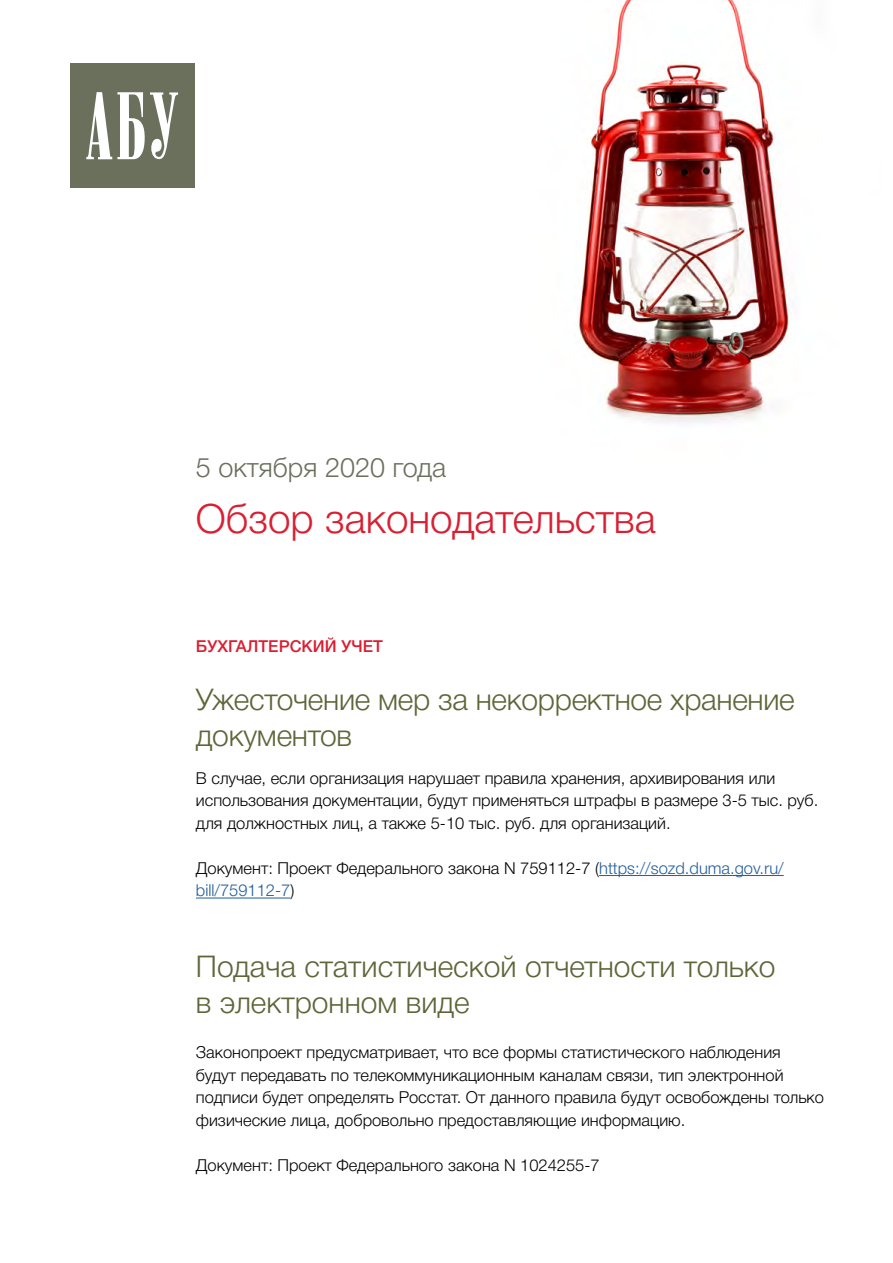
<style>
.page{position:relative;width:893px;height:1263px;background:#fff}
.page>*{position:absolute;margin:0;border:0;box-sizing:border-box;transform-origin:0 0}
.t1{font:300 40.5px "Helvetica Neue Cyr";color:#da1f32}
.t2{font:300 30px/36px "Helvetica Neue Cyr";letter-spacing:-.01em;color:#5d6639}
.t3{font:300 27px "Helvetica Neue Cyr";color:#6b705c}
.t4{font:300 16.5px/22.5px "Helvetica Neue Cyr";color:#000101}
.t5{font:500 16.5px "Helvetica Neue Cyr";color:#da1f32}
.s1{color:#215e9e}
</style>
<div class="page">
<hr style="left:599px;top:875px;width:185px;height:1px;background:#215e9e">
<hr style="left:196px;top:898px;width:94px;height:1px;background:#215e9e">
<div style="left:70px;top:63px;width:124px;height:125px;background:#6b705c"></div>
<svg style="left:86px;top:92px;width:92px;height:67px"></svg>
<img style="left:579px;top:0;width:214px;height:423px">
<h3 class="t3" style="left:196px;top:453px;width:252px">5 октября 2020 года</h3>
<h1 class="t1" style="left:196px;top:496px;width:462px">Обзор законодательства</h1>
<p class="t5" style="left:196px;top:637px;width:188px">БУХГАЛТЕРСКИЙ УЧЕТ</p>
<h2 class="t2" style="left:196px;top:682px;width:600px">Ужесточение мер за некорректное хранение документов</h2>
<p class="t4" style="left:196px;top:767px;width:624px">В случае, если организация нарушает правила хранения, архивирования или использования документации, будут применяться штрафы в размере 3-5 тыс. руб. для должностных лиц, а также 5-10 тыс. руб. для организаций.</p>
<p class="t4" style="left:196px;top:857px;width:589px">Документ: Проект Федерального закона N 759112-7 (<span class="s1">https://sozd.duma.gov.ru/ bill/759112-7</span>)</p>
<h2 class="t2" style="left:196px;top:949px;width:581px">Подача статистической отчетности только в электронном виде</h2>
<p class="t4" style="left:196px;top:1041px;width:630px">Законопроект предусматривает, что все формы статистического наблюдения будут передавать по телекоммуникационным каналам связи, тип электронной подписи будет определять Росстат. От данного правила будут освобождены только физические лица, добровольно предоставляющие информацию.</p>
<p class="t4" style="left:196px;top:1154px;width:405px">Документ: Проект Федерального закона N 1024255-7</p>
</div>
